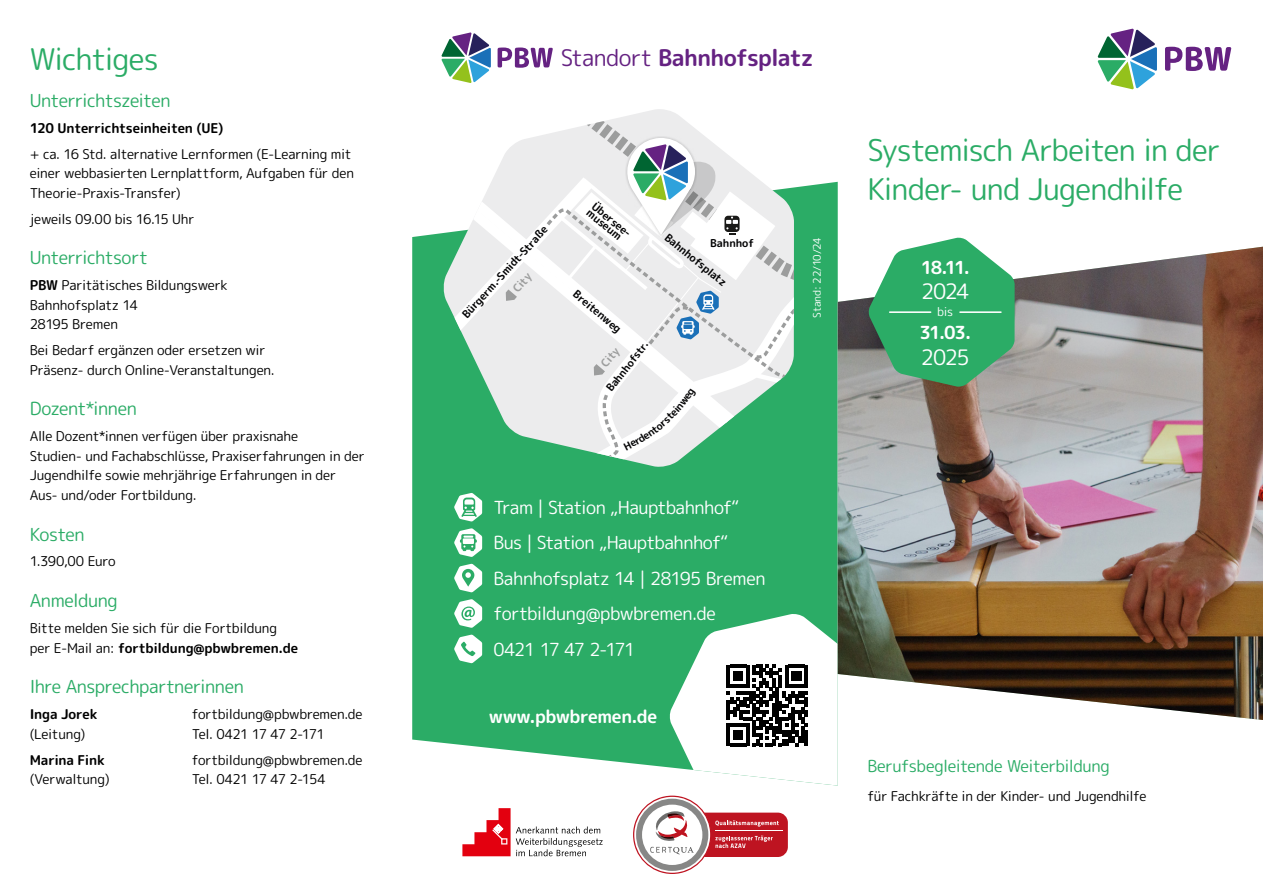
<style>
.page{position:relative;width:1263px;height:893px;background:#fff}
.page>*{position:absolute;margin:0;border:0;box-sizing:border-box;transform-origin:0 0}
.t1{font:30px/39px "Rounded Mplus 1 c";letter-spacing:-.035em;color:#2bac66}
.t2{font:700 22.8px "Rounded Mplus 1 c";letter-spacing:-.035em;color:#652282}
.t3{font:21.3px "Rounded Mplus 1 c";letter-spacing:-.07em;color:#fff}
.t4{font:18px/35.4px "Rounded Mplus 1 c";letter-spacing:-.035em;color:#fff}
.t5{font:18px "Rounded Mplus 1 c";letter-spacing:-.035em;color:#2bac66}
.t6{font:700 18px "Rounded Mplus 1 c";letter-spacing:-.025em;color:#fff}
.t7{font:16.5px "Rounded Mplus 1 c";letter-spacing:-.03em;color:#2bac66}
.t8{font:13.5px/19.5px "Rounded Mplus 1 c";letter-spacing:-.02em;color:#000}
.t9{font:700 13.5px "Rounded Mplus 1 c";letter-spacing:-.02em;color:#000}
.t10{font:13.5px "Rounded Mplus 1 c";letter-spacing:-.07em;color:#000}
.t11{font:12px "Rounded Mplus 1 c";color:#fff}
.t12{font:700 11.1px "Rounded Mplus 1 c";color:#9c9d9d}
.t13{font:700 10.8px/8.2px "Rounded Mplus 1 c";letter-spacing:-.005em;color:#030304}
.t14{font:10.5px "Rounded Mplus 1 c";letter-spacing:-.03em;color:#fff}
.t15{font:700 10.5px "Rounded Mplus 1 c";color:#030304}
.s1{font-weight:700}
.s2{font-weight:400}
</style>
<div class="page">
<div style="left:412px;top:182px;width:426px;height:586px;background:#2bac66"></div>
<svg style="left:498px;top:48px;width:55px;height:20px"></svg>
<svg style="left:441px;top:32px;width:50px;height:51px"></svg>
<svg style="left:669px;top:613px;width:169px;height:173px"></svg>
<div style="left:647px;top:813px;width:141px;height:44px;background:#be1421;border-radius:10px"></div>
<hr style="left:715px;top:831px;width:67px;height:1px;background:#fff">
<svg style="left:633px;top:796px;width:146px;height:78px"></svg>
<img style="left:838px;top:247px;width:425px;height:473px">
<svg style="left:462px;top:808px;width:141px;height:48px"></svg>
<svg style="left:536px;top:109px;width:169px;height:28px"></svg>
<svg style="left:868px;top:237px;width:147px;height:150px;background:#53b27e"></svg>
<hr style="left:890px;top:311px;width:41px;height:2px;background:#fff">
<hr style="left:960px;top:311px;width:41px;height:2px;background:#fff">
<svg style="left:454px;top:564px;width:28px;height:28px"></svg>
<svg style="left:454px;top:599px;width:28px;height:29px"></svg>
<svg style="left:454px;top:635px;width:28px;height:28px"></svg>
<svg style="left:454px;top:493px;width:28px;height:29px"></svg>
<svg style="left:454px;top:528px;width:28px;height:29px"></svg>
<svg style="left:1165px;top:47px;width:66px;height:24px"></svg>
<svg style="left:1098px;top:29px;width:59px;height:60px"></svg>
<svg style="left:443px;top:137px;width:351px;height:331px"></svg>
<h1 class="t1" style="left:30px;top:39px;width:130px">Wichtiges</h1>
<h3 class="t5" style="left:30px;top:88px;width:142px">Unterrichtszeiten</h3>
<p class="t9" style="left:30px;top:118px;width:195px">120 Unterrichtseinheiten (UE)</p>
<p class="t8" style="left:30px;top:144px;width:326px">+ ca. 16 Std. alternative Lernformen (E-Learning mit einer webbasierten Lernplattform, Aufgaben für den<br>Theorie-Praxis-Transfer)</p>
<p class="t8" style="left:30px;top:209px;width:166px">jeweils 09.00 bis 16.15 Uhr</p>
<h3 class="t5" style="left:30px;top:245px;width:120px">Unterrichtsort</h3>
<p class="t8" style="left:30px;top:276px;width:199px"><span class="s1">PBW</span> Paritätisches Bildungswerk<br>Bahnhofsplatz 14<br>28195 Bremen</p>
<p class="t8" style="left:30px;top:340px;width:247px">Bei Bedarf ergänzen oder ersetzen wir<br>Präsenz- durch Online-Veranstaltungen.</p>
<h3 class="t5" style="left:30px;top:396px;width:109px">Dozent*innen</h3>
<p class="t8" style="left:30px;top:427px;width:337px">Alle Dozent*innen verfügen über praxisnahe<br>Studien- und Fachabschlüsse, Praxiserfahrungen in der Jugendhilfe sowie mehrjährige Erfahrungen in der Aus- und/oder Fortbildung.</p>
<h3 class="t5" style="left:30px;top:521px;width:56px">Kosten</h3>
<p class="t8" style="left:30px;top:552px;width:87px">1.390,00 Euro</p>
<h3 class="t5" style="left:30px;top:588px;width:89px">Anmeldung</h3>
<p class="t8" style="left:30px;top:618px;width:270px">Bitte melden Sie sich für die Fortbildung per E-Mail an: <span class="s1">fortbildung@pbwbremen.de</span></p>
<h3 class="t5" style="left:30px;top:674px;width:216px">Ihre Ansprechpartnerinnen</h3>
<p class="t9" style="left:30px;top:705px;width:69px">Inga Jorek</p>
<p class="t8" style="left:192px;top:704px;width:172px">fortbildung@pbwbremen.de</p>
<p class="t8" style="left:30px;top:724px;width:57px">(Leitung)</p>
<p class="t10" style="left:192px;top:724px;width:134px">Tel. 0421 17 47 2-171</p>
<p class="t9" style="left:30px;top:750px;width:76px">Marina Fink</p>
<p class="t8" style="left:192px;top:750px;width:172px">fortbildung@pbwbremen.de</p>
<p class="t8" style="left:30px;top:769px;width:81px">(Verwaltung)</p>
<p class="t10" style="left:192px;top:769px;width:135px">Tel. 0421 17 47 2-154</p>
<h2 class="t2" style="left:561px;top:42px;width:254px"><span class="s2">Standort</span> Bahnhofsplatz</h2>
<p class="t13" style="left:461px;top:314px;width:122px;rotate:-48deg">Bürgerm.-Smidt-Straße</p>
<p class="t12" style="left:509px;top:286px;width:23px;rotate:-50deg">City</p>
<p class="t13" style="left:596px;top:202px;width:49px;rotate:39deg">Übersee&shy;museum</p>
<p class="t13" style="left:577px;top:289px;width:61px;rotate:40deg">Breitenweg</p>
<p class="t15" style="left:603px;top:385px;width:62px;rotate:-52deg">Bahnhofstr.</p>
<p class="t12" style="left:597px;top:360px;width:23px;rotate:-50deg">City</p>
<p class="t13" style="left:669px;top:232px;width:78px;rotate:39deg">Bahnhofsplatz</p>
<p class="t13" style="left:710px;top:239px;width:45px">Bahnhof</p>
<p class="t14" style="left:809px;top:318px;width:82px;rotate:-90deg">Stand: 22/10/24</p>
<h3 class="t4" style="left:493px;top:490px;width:247px">Tram | Station „Hauptbahnhof“</h3>
<h3 class="t4" style="left:493px;top:525px;width:236px">Bus | Station „Hauptbahnhof“</h3>
<h3 class="t4" style="left:493px;top:560px;width:273px">Bahnhofsplatz 14 | 28195 Bremen fortbildung@pbwbremen.de<br>0421 17 47 2-171</h3>
<h3 class="t6" style="left:489px;top:703px;width:170px">www.pbwbremen.de</h3>
<h1 class="t1" style="left:867px;top:131px;width:355px">Systemisch Arbeiten in der<br>Kinder- und Jugendhilfe</h1>
<h3 class="t6" style="left:921px;top:254px;width:51px">18.11.</h3>
<h3 class="t3" style="left:921px;top:276px;width:50px">2024</h3>
<p class="t11" style="left:937px;top:303px;width:17px">bis</p>
<h3 class="t6" style="left:919px;top:320px;width:53px">31.03.</h3>
<h3 class="t3" style="left:921px;top:342px;width:50px">2025</h3>
<p class="t7" style="left:867px;top:754px;width:244px">Berufsbegleitende Weiterbildung</p>
<p class="t8" style="left:867px;top:786px;width:281px">für Fachkräfte in der Kinder- und Jugendhilfe</p>
</div>
